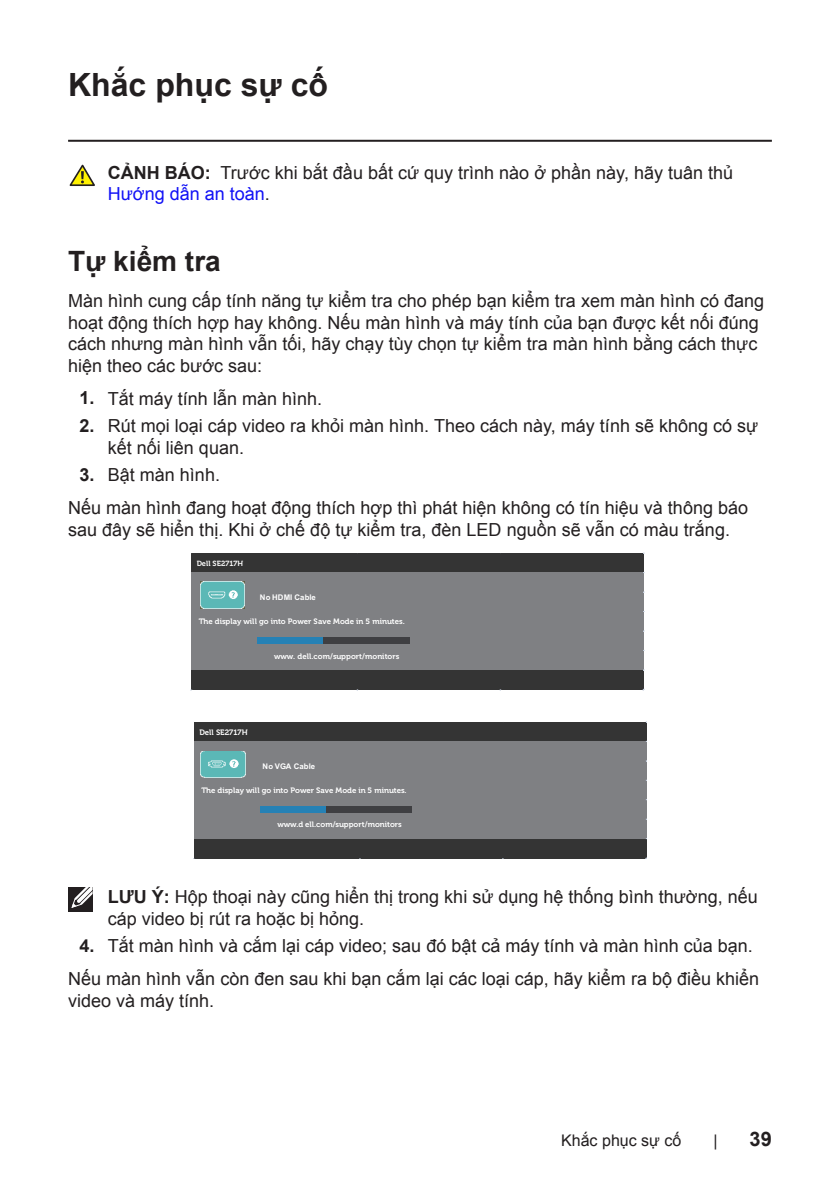
<style>
.page{position:relative;width:840px;height:1191px;background:#fff}
.page>*{position:absolute;margin:0;border:0;box-sizing:border-box;transform-origin:0 0}
.Head_1{font:700 32px "Arial";color:#231f20}
.Head_2{font:700 28px "Arial";color:#231f20}
.t1{font:700 20px "Arial";color:#231f20}
.text{font:18px/21.6px "Arial";color:#231f20}
.t2{font:16px "Arial";color:#231f20}
.t3{font:700 7.8px "Museo For Dell";letter-spacing:.005em;color:#fff}
.t4{font:700 7.8px "Arial";letter-spacing:.015em;color:#fff}
.t5{font:700 7.4px "Museo For Dell";color:#fff}
.s1{font-weight:700}
.s2{color:#1111f6}
</style>
<div class="page">
<hr style="left:68px;top:140px;width:703px;height:2px;background:#231f20">
<svg style="left:69px;top:164px;width:26px;height:22px"></svg>
<div style="left:191px;top:553px;width:452px;height:20px;background:#343434"></div>
<div style="left:191px;top:572px;width:452px;height:98px;background:#7f8083"></div>
<div style="left:191px;top:670px;width:452px;height:20px;background:#343434"></div>
<div style="left:258px;top:637px;width:151px;height:7px;background:#3f3f42"></div>
<div style="left:258px;top:637px;width:65px;height:7px;background:#2581b5"></div>
<img style="left:200px;top:581px;width:44px;height:27px">
<div style="left:194px;top:722px;width:452px;height:20px;background:#343434"></div>
<div style="left:194px;top:741px;width:452px;height:98px;background:#7f8083"></div>
<div style="left:194px;top:838px;width:452px;height:20px;background:#343434"></div>
<img style="left:201px;top:751px;width:44px;height:27px">
<div style="left:260px;top:806px;width:152px;height:6px;background:#3f3f42"></div>
<div style="left:260px;top:806px;width:65px;height:6px;background:#2581b5"></div>
<div style="left:68px;top:887px;width:24px;height:24px;background:#231f20"></div>
<svg style="left:71px;top:887px;width:22px;height:21px"></svg>
<p class="Head_1" style="left:68px;top:63px;width:261px">Khắc phục sự cố</p>
<p class="text" style="left:108px;top:162px;width:624px"><span class="s1">CẢNH BÁO:</span> Trước khi bắt đầu bất cứ quy trình nào ở phần này, hãy tuân thủ<br><span class="s2">Hướng dẫn an toàn</span>.</p>
<p class="Head_2" style="left:68px;top:242px;width:154px">Tự kiểm tra</p>
<p class="text" style="left:68px;top:290px;width:697px">Màn hình cung cấp tính năng tự kiểm tra cho phép bạn kiểm tra xem màn hình có đang hoạt động thích hợp hay không. Nếu màn hình và máy tính của bạn được kết nối đúng cách nhưng màn hình vẫn tối, hãy chạy tùy chọn tự kiểm tra màn hình bằng cách thực hiện theo các bước sau:</p>
<p class="text" style="left:79px;top:388px;width:244px"><span class="s1">1.</span> Tắt máy tính lẫn màn hình.</p>
<p class="text" style="left:108px;top:415px;width:650px;text-indent:-28px"><span class="s1">2.</span> Rút mọi loại cáp video ra khỏi màn hình. Theo cách này, máy tính sẽ không có sự kết nối liên quan.</p>
<p class="text" style="left:79px;top:464px;width:142px"><span class="s1">3.</span> Bật màn hình.</p>
<p class="text" style="left:68px;top:497px;width:681px">Nếu màn hình đang hoạt động thích hợp thì phát hiện không có tín hiệu và thông báo sau đây sẽ hiển thị. Khi ở chế độ tự kiểm tra, đèn LED nguồn sẽ vẫn có màu trắng.</p>
<p class="t5" style="left:197px;top:559px;width:48px">Dell SE2717H</p>
<p class="t4" style="left:260px;top:592px;width:57px">No HDMI Cable</p>
<p class="t3" style="left:199px;top:617px;width:207px">The display will go into Power Save Mode in 5 minutes.</p>
<p class="t3" style="left:274px;top:651px;width:127px">www. dell.com/support/monitors</p>
<p class="t3" style="left:199px;top:727px;width:50px">Dell SE2717H</p>
<p class="t4" style="left:262px;top:761px;width:54px">No VGA Cable</p>
<p class="t3" style="left:201px;top:786px;width:206px">The display will go into Power Save Mode in 5 minutes.</p>
<p class="t3" style="left:277px;top:820px;width:126px">www.d ell.com/support/monitors</p>
<p class="text" style="left:108px;top:886px;width:651px"><span class="s1">LƯU Ý:</span> Hộp thoại này cũng hiển thị trong khi sử dụng hệ thống bình thường, nếu cáp video bị rút ra hoặc bị hỏng.</p>
<p class="text" style="left:79px;top:935px;width:674px"><span class="s1">4.</span> Tắt màn hình và cắm lại cáp video; sau đó bật cả máy tính và màn hình của bạn.</p>
<p class="text" style="left:68px;top:968px;width:692px">Nếu màn hình vẫn còn đen sau khi bạn cắm lại các loại cáp, hãy kiểm ra bộ điều khiển video và máy tính.</p>
<p class="t2" style="left:561px;top:1129px;width:121px">Khắc phục sự cố</p>
<p class="t2" style="left:713px;top:1129px;width:6px">|</p>
<p class="t1" style="left:749px;top:1125px;width:24px">39</p>
</div>
